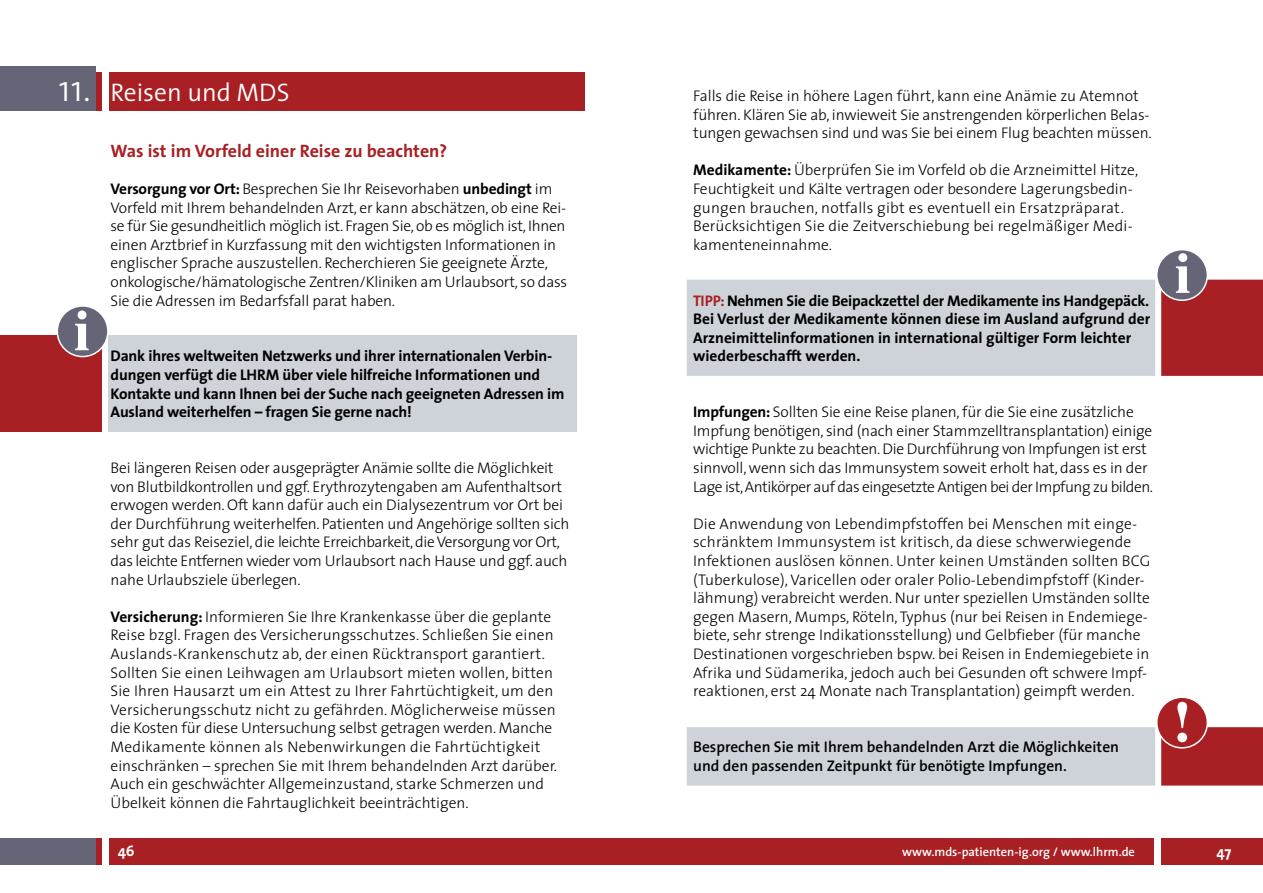
<style>
.page{position:relative;width:1263px;height:893px;background:#fff}
.page>*{position:absolute;margin:0;border:0;box-sizing:border-box;transform-origin:0 0}
.t1{font:700 57.45px "Times";color:#fff}
.t2{font:300 25.5px "The Sans";color:#fff}
.t3{font:700 18px "The Sans";color:#a82024}
.t4{font:300 15.45px/18.6px "The Sans";letter-spacing:-.005em;color:#000}
.t5{font:700 15.45px/18.6px "The Sans";letter-spacing:-.01em;color:#000}
.t6{font:600 15.45px/18.6px "The Sans";color:#000}
.t7{font:700 15px "The Sans";color:#fff}
.t8{font:600 12.45px "The Sans";color:#fff}
.s1{font-size:36.75px}
.s2{font-weight:700}
.s3{color:#a82024}
</style>
<div class="page">
<div style="left:0;top:72px;width:585px;height:38px;background:#a82024"></div>
<div style="left:102px;top:72px;width:6px;height:38px;background:#fff"></div>
<div style="left:0;top:66px;width:95px;height:44px;background:#666577"></div>
<div style="left:0;top:838px;width:1263px;height:27px;background:#a82024"></div>
<div style="left:102px;top:833px;width:6px;height:38px;background:#fff"></div>
<div style="left:1155px;top:833px;width:6px;height:38px;background:#fff"></div>
<div style="left:0;top:838px;width:95px;height:27px;background:#666577"></div>
<div style="left:1161px;top:280px;width:102px;height:96px;background:#a82024"></div>
<div style="left:687px;top:280px;width:468px;height:96px;background:#cdd3d8"></div>
<div style="left:1157px;top:250px;width:50px;height:50px;background:#666577;border-radius:50%"></div>
<div style="left:1156px;top:249px;width:52px;height:52px;border:2px solid #fff;border-radius:50%"></div>
<div style="left:0;top:336px;width:102px;height:96px;background:#a82024"></div>
<div style="left:108px;top:336px;width:468px;height:96px;background:#cdd3d8"></div>
<div style="left:57px;top:306px;width:51px;height:51px;background:#666577;border-radius:50%"></div>
<div style="left:57px;top:305px;width:52px;height:52px;border:2px solid #fff;border-radius:50%"></div>
<div style="left:1161px;top:727px;width:102px;height:59px;background:#a82024"></div>
<div style="left:687px;top:727px;width:468px;height:59px;background:#cdd3d8"></div>
<div style="left:1157px;top:697px;width:50px;height:51px;background:#a82024;border-radius:50%"></div>
<div style="left:1156px;top:696px;width:52px;height:53px;border:2px solid #fff;border-radius:50%"></div>
<h2 class="t2" style="left:59px;top:71px;width:233px"><span class="s1">11.</span> Reisen und MDS</h2>
<h1 class="t1" style="left:74px;top:276px;width:17px">i</h1>
<p class="t3" style="left:111px;top:136px;width:338px">Was ist im Vorfeld einer Reise zu beachten?</p>
<p class="t4" style="left:111px;top:179px;width:458px"><span class="s2">Versorgung vor Ort:</span> Besprechen Sie Ihr Reisevorhaben <span class="s2">unbedingt</span> im Vorfeld mit Ihrem behandelnden Arzt, er kann abschätzen, ob eine Rei&shy;se für Sie gesundheitlich möglich ist. Fragen Sie, ob es möglich ist, Ihnen einen Arztbrief in Kurzfassung mit den wichtigsten Informationen in englischer Sprache auszustellen. Recherchieren Sie geeignete Ärzte, onkologische/hämatologische Zentren/Kliniken am Urlaubsort, so dass Sie die Adressen im Bedarfsfall parat haben.</p>
<p class="t5" style="left:111px;top:346px;width:455px">Dank ihres weltweiten Netzwerks und ihrer internationalen Verbin&shy;dungen verfügt die LHRM über viele hilfreiche Informationen und Kontakte und kann Ihnen bei der Suche nach geeigneten Adressen im Ausland weiterhelfen – fragen Sie gerne nach!</p>
<p class="t4" style="left:111px;top:458px;width:460px">Bei längeren Reisen oder ausgeprägter Anämie sollte die Möglichkeit von Blutbildkontrollen und ggf. Erythrozytengaben am Aufenthaltsort erwogen werden. Oft kann dafür auch ein Dialysezentrum vor Ort bei der Durchführung weiterhelfen. Patienten und Angehörige sollten sich sehr gut das Reiseziel, die leichte Erreichbarkeit, die Versorgung vor Ort, das leichte Entfernen wieder vom Urlaubsort nach Hause und ggf. auch nahe Urlaubsziele überlegen.</p>
<p class="t4" style="left:111px;top:607px;width:448px"><span class="s2">Versicherung:</span> Informieren Sie Ihre Krankenkasse über die geplante Reise bzgl. Fragen des Versicherungsschutzes. Schließen Sie einen Auslands-Krankenschutz ab, der einen Rücktransport garantiert.<br>Sollten Sie einen Leihwagen am Urlaubsort mieten wollen, bitten Sie Ihren Hausarzt um ein Attest zu Ihrer Fahrtüchtigkeit, um den Versicherungsschutz nicht zu gefährden. Möglicherweise müssen die Kosten für diese Untersuchung selbst getragen werden. Manche Medikamente können als Nebenwirkungen die Fahrtüchtigkeit einschränken – sprechen Sie mit Ihrem behandelnden Arzt darüber.<br>Auch ein geschwächter Allgemeinzustand, starke Schmerzen und Übelkeit können die Fahrtauglichkeit beeinträchtigen.</p>
<p class="t4" style="left:693px;top:86px;width:460px">Falls die Reise in höhere Lagen führt, kann eine Anämie zu Atemnot führen. Klären Sie ab, inwieweit Sie anstrengenden körperlichen Belas&shy;tungen gewachsen sind und was Sie bei einem Flug beachten müssen.</p>
<p class="t4" style="left:693px;top:160px;width:447px"><span class="s2">Medikamente:</span> Überprüfen Sie im Vorfeld ob die Arzneimittel Hitze, Feuchtigkeit und Kälte vertragen oder besondere Lagerungsbedin&shy;gungen brauchen, notfalls gibt es eventuell ein Ersatzpräparat.<br>Berücksichtigen Sie die Zeitverschiebung bei regelmäßiger Medi&shy;kamenteneinnahme.</p>
<p class="t5" style="left:693px;top:291px;width:459px"><span class="s3">TIPP:</span> Nehmen Sie die Beipackzettel der Medikamente ins Handgepäck.<br>Bei Verlust der Medikamente können diese im Ausland aufgrund der Arzneimittelinformationen in international gültiger Form leichter wiederbeschafft werden.</p>
<p class="t4" style="left:693px;top:402px;width:461px"><span class="s2">Impfungen:</span> Sollten Sie eine Reise planen, für die Sie eine zusätzliche Impfung benötigen, sind (nach einer Stammzelltransplantation) einige wichtige Punkte zu beachten. Die Durchführung von Impfungen ist erst sinnvoll, wenn sich das Immunsystem soweit erholt hat, dass es in der Lage ist, Antikörper auf das eingesetzte Antigen bei der Impfung zu bilden.</p>
<p class="t4" style="left:693px;top:514px;width:459px">Die Anwendung von Lebendimpfstoffen bei Menschen mit einge&shy;schränktem Immunsystem ist kritisch, da diese schwerwiegende Infektionen auslösen können. Unter keinen Umständen sollten BCG (Tuberkulose), Varicellen oder oraler Polio-Lebendimpfstoff (Kinder&shy;lähmung) verabreicht werden. Nur unter speziellen Umständen sollte gegen Masern, Mumps, Röteln, Typhus (nur bei Reisen in Endemiege&shy;biete, sehr strenge Indikationsstellung) und Gelbfieber (für manche Destinationen vorgeschrieben bspw. bei Reisen in Endemiegebiete in Afrika und Südamerika, jedoch auch bei Gesunden oft schwere Impf&shy;reaktionen, erst 24 Monate nach Transplantation) geimpft werden.</p>
<p class="t6" style="left:693px;top:737px;width:427px">Besprechen Sie mit Ihrem behandelnden Arzt die Möglichkeiten und den passenden Zeitpunkt für benötigte Impfungen.</p>
<h1 class="t1" style="left:1175px;top:218px;width:17px">i</h1>
<h1 class="t1" style="left:1173px;top:667px;width:21px">!</h1>
<p class="t7" style="left:118px;top:838px;width:18px">46</p>
<p class="t8" style="left:902px;top:841px;width:234px">www.mds-patienten-ig.org / www.lhrm.de</p>
<p class="t7" style="left:1216px;top:839px;width:16px">47</p>
</div>
